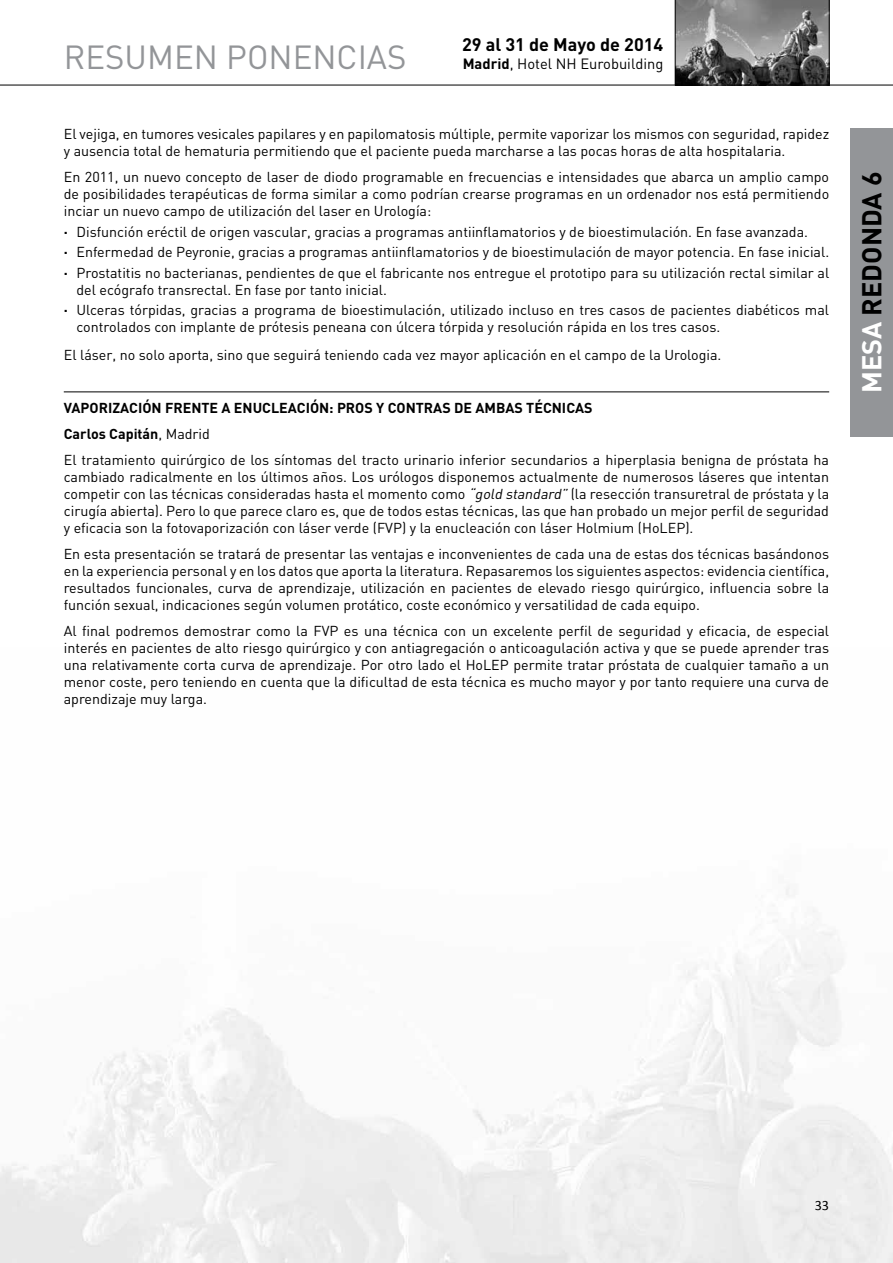
<style>
.page{position:relative;width:893px;height:1263px;background:#fff}
.page>*{position:absolute;margin:0;border:0;box-sizing:border-box;transform-origin:0 0}
.t1{font:33px "DIN";color:#939598}
.t2{font:700 27px "DIN";color:#000}
.t3{font:700 18px "DIN";color:#000}
.t4{font:14.7px "DIN";color:#000}
.t5{font:14.25px/17.1px "DIN";color:#000}
.t6{font:700 14.25px "DIN";color:#000}
.t7{font:14.25px "Calibri";color:#000}
.s1{font-weight:700}
.s2{font-style:italic}
.s3{color:#fff}
</style>
<div class="page">
<hr style="left:0;top:85px;width:893px;height:1px;background:#000">
<svg style="left:675px;top:0;width:155px;height:85px;background:#747474"></svg>
<div style="left:850px;top:128px;width:43px;height:308px;background:#939598"></div>
<hr style="left:64px;top:392px;width:765px;height:1px;background:#000">
<h1 class="t1" style="left:64px;top:37px;width:344px">RESUMEN PONENCIAS</h1>
<p class="t3" style="left:462px;top:33px;width:203px">29 al 31 de Mayo de 2014</p>
<p class="t4" style="left:463px;top:54px;width:202px"><span class="s1">Madrid</span>, Hotel NH Eurobuilding</p>
<p class="t5" style="left:64px;top:125px;width:767px">El vejiga, en tumores vesicales papilares y en papilomatosis múltiple, permite vaporizar los mismos con seguridad, rapidez y ausencia total de hematuria permitiendo que el paciente pueda marcharse a las pocas horas de alta hospitalaria.</p>
<p class="t5" style="left:64px;top:168px;width:767px;text-align:justify">En 2011, un nuevo concepto de laser de diodo programable en frecuencias e intensidades que abarca un amplio campo de posibilidades terapéuticas de forma similar a como podrían crearse programas en un ordenador nos está permitiendo inciar un nuevo campo de utilización del laser en Urología:</p>
<p class="t5" style="left:64px;top:221px;width:767px;line-height:20.5px"><span class="s1">·</span> Disfunción eréctil de origen vascular, gracias a programas antiinflamatorios y de bioestimulación. En fase avanzada.<br><span class="s1">·</span> Enfermedad de Peyronie, gracias a programas antiinflamatorios y de bioestimulación de mayor potencia. En fase inicial. <span class="s1">·</span> Prostatitis no bacterianas, pendientes de que el fabricante nos entregue el prototipo para su utilización rectal similar al</p>
<p class="t5" style="left:64px;top:279px;width:767px;line-height:20.5px;text-indent:13px">del ecógrafo transrectal. En fase por tanto inicial.<br><span class="s1">·</span> Ulceras tórpidas, gracias a programa de bioestimulación, utilizado incluso en tres casos de pacientes diabéticos mal</p>
<p class="t5" style="left:64px;top:313px;width:659px;line-height:27.8px;text-align:right">controlados con implante de prótesis peneana con úlcera tórpida y resolución rápida en los tres casos.<br>El láser, no solo aporta, sino que seguirá teniendo cada vez mayor aplicación en el campo de la Urologia.</p>
<p class="t6" style="left:64px;top:399px;width:343px">VAPORIZACIÓN FRENTE A ENUCLEACIÓN : PROS Y CONT</p>
<p class="t6" style="left:424px;top:399px;width:170px">RAS DE AMBAS TÉCN ICAS</p>
<p class="t5" style="left:64px;top:421px;width:767px;line-height:25.7px"><span class="s1">Carlos Capitán</span>, Madrid<br>El tratamiento quirúrgico de los síntomas del tracto urinario inferior secundarios a hiperplasia benigna de próstata ha</p>
<p class="t5" style="left:64px;top:468px;width:767px;text-align:justify">cambiado radicalmente en los últimos años. Los urólogos disponemos actualmente de numerosos láseres que intentan competir con las técnicas consideradas hasta el momento como <span class="s2">“gold standard”</span> (la resección transuretral de próstata y la cirugía abierta). Pero lo que parece claro es, que de todos estas técnicas, las que han probado un mejor perfil de seguridad y eficacia son la fotovaporización con láser verde (FVP) y la enucleación con láser Holmium (HoLEP).</p>
<p class="t5" style="left:64px;top:545px;width:767px;text-align:justify">En esta presentación se tratará de presentar las ventajas e inconvenientes de cada una de estas dos técnicas basándonos en la experiencia personal y en los datos que aporta la literatura. Repasaremos los siguientes aspectos: evidencia científica, resultados funcionales, curva de aprendizaje, utilización en pacientes de elevado riesgo quirúrgico, influencia sobre la función sexual, indicaciones según volumen protático, coste económico y versatilidad de cada equipo.</p>
<p class="t5" style="left:64px;top:621px;width:767px;text-align:justify">Al final podremos demostrar como la FVP es una técnica con un excelente perfil de seguridad y eficacia, de especial interés en pacientes de alto riesgo quirúrgico y con antiagregación o anticoagulación activa y que se puede aprender tras una relativamente corta curva de aprendizaje. Por otro lado el HoLEP permite tratar próstata de cualquier tamaño a un menor coste, pero teniendo en cuenta que la dificultad de esta técnica es mucho mayor y por tanto requiere una curva de aprendizaje muy larga.</p>
<h2 class="t2" style="left:854px;top:393px;width:223px;rotate:-90deg"><span class="s3">MESA</span> REDONDA 6</h2>
<p class="t7" style="left:815px;top:1196px;width:16px">33</p>
</div>
